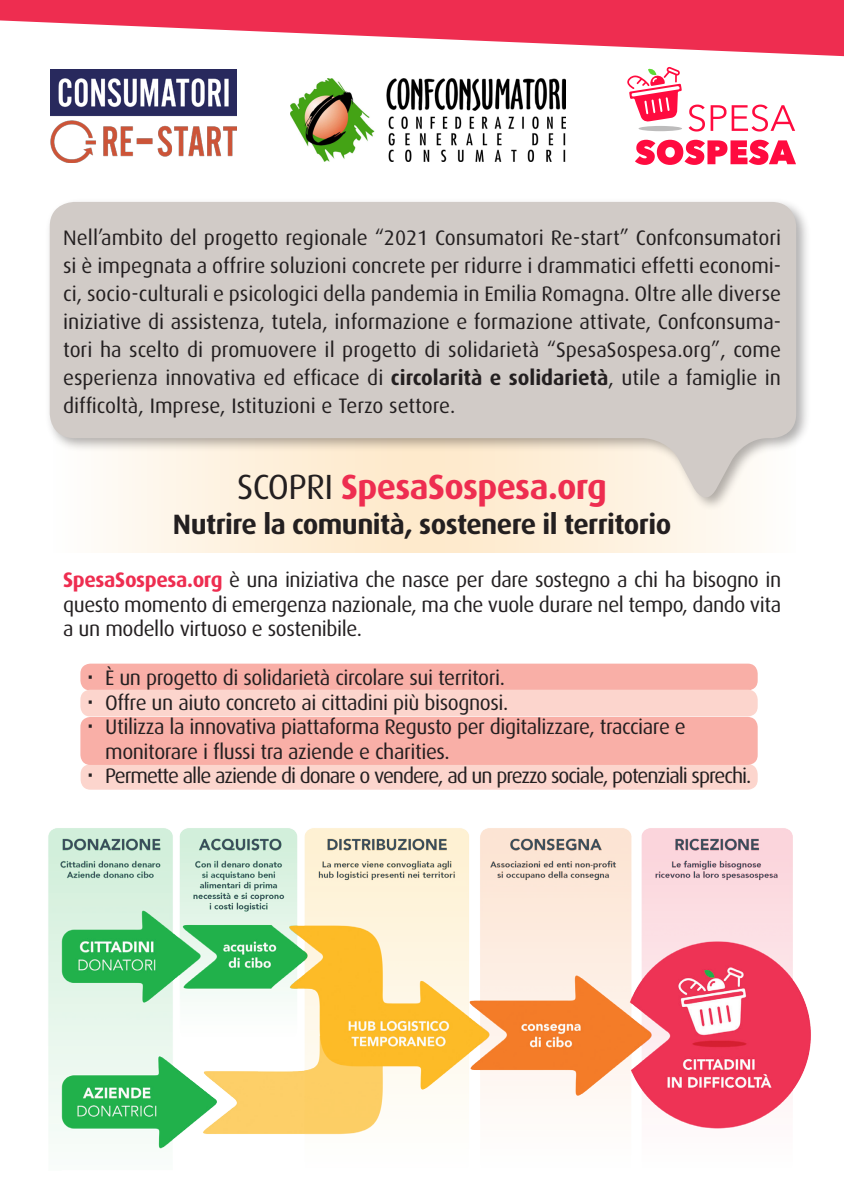
<style>
.page{position:relative;width:844px;height:1190px;background:#fff}
.page>*{position:absolute;margin:0;border:0;box-sizing:border-box;transform-origin:0 0}
.t1{font:700 35px "Dax";letter-spacing:-.02em;color:#ee2d50}
.t2{font:700 28px "Dax";letter-spacing:-.02em;color:#231f20}
.t3{font:21px/28px "Dax";letter-spacing:-.02em;color:#231f20;text-align:justify}
.t4{font:21px "Dax";letter-spacing:-.05em;color:#231f20}
.s1{font-weight:700}
.s2{font-weight:400;color:#231f20}
.s3{font-weight:700;color:#ee2d50}
.s4{font-family:"Aktiv Grotesk";font-weight:700}
</style>
<div class="page">
<svg style="left:106px;top:512px;width:641px;height:41px"></svg>
<div style="left:80px;top:663px;width:677px;height:27px;background:#f9afa7;border-radius:10px"></div>
<div style="left:80px;top:689px;width:677px;height:27px;background:#fcd5cd;border-radius:10px"></div>
<div style="left:81px;top:764px;width:676px;height:25px;background:#fcd5cd;border-radius:10px"></div>
<div style="left:80px;top:717px;width:677px;height:47px;background:#f9afa7;border-radius:10px"></div>
<img style="left:51px;top:69px;width:185px;height:93px">
<img style="left:290px;top:78px;width:275px;height:84px">
<div style="left:45px;top:197px;width:765px;height:315px;background:#231f20;opacity:.35"></div>
<svg style="left:50px;top:202px;width:745px;height:307px;fill:#d1cbc7"></svg>
<div style="left:638px;top:126px;width:43px;height:5px;background:#bdbcbc;border-radius:50%"></div>
<svg style="left:688px;top:105px;width:16px;height:26px"></svg>
<svg style="left:710px;top:105px;width:84px;height:26px"></svg>
<svg style="left:635px;top:140px;width:160px;height:25px"></svg>
<svg style="left:627px;top:67px;width:54px;height:55px"></svg>
<svg style="left:0;top:0;width:843px;height:57px;fill:#ee2d50"></svg>
<img style="left:48px;top:828px;width:763px;height:321px">
<p class="t3" style="left:63px;top:223px;width:719px">Nell’ambito del progetto regionale “2021 Consumatori Re-start” Confconsumatori si è impegnata a offrire soluzioni concrete per ridurre i drammatici effetti economi&shy;ci, socio-culturali e psicologici della pandemia in Emilia Romagna. Oltre alle diverse iniziative di assistenza, tutela, informazione e formazione attivate, Confconsuma&shy;tori ha scelto di promuovere il progetto di solidarietà “SpesaSospesa.org”, come esperienza innovativa ed efficace di <span class="s1">circolarità e solidarietà</span>, utile a famiglie in difficoltà, Imprese, Istituzioni e Terzo settore.</p>
<p class="t1" style="left:237px;top:467px;width:371px"><span class="s2">SCOPRI</span> SpesaSospesa.org</p>
<p class="t2" style="left:173px;top:508px;width:499px">Nutrire la comunità, sostenere il territorio</p>
<p class="t3" style="left:63px;top:567px;width:719px;line-height:24.5px"><span class="s3">SpesaSospesa.org</span> è una iniziativa che nasce per dare sostegno a chi ha bisogno in questo momento di emergenza nazionale, ma che vuole durare nel tempo, dando vita a un modello virtuoso e sostenibile.</p>
<p class="t3" style="left:88px;top:664px;width:418px"><span class="s4">·</span> È un progetto di solidarietà circolare sui territori.</p>
<p class="t3" style="left:88px;top:688px;width:422px"><span class="s4">·</span> Offre un aiuto concreto ai cittadini più bisognosi.</p>
<p class="t3" style="left:88px;top:713px;width:599px"><span class="s4">·</span> Utilizza la innovativa piattaforma Regusto per digitalizzare, tracciare e</p>
<p class="t3" style="left:105px;top:737px;width:346px">monitorare i flussi tra aziende e charities.</p>
<p class="t4" style="left:88px;top:764px;width:664px"><span class="s4">·</span> Permette alle aziende di donare o vendere, ad un prezzo sociale, potenziali sprechi.</p>
</div>
